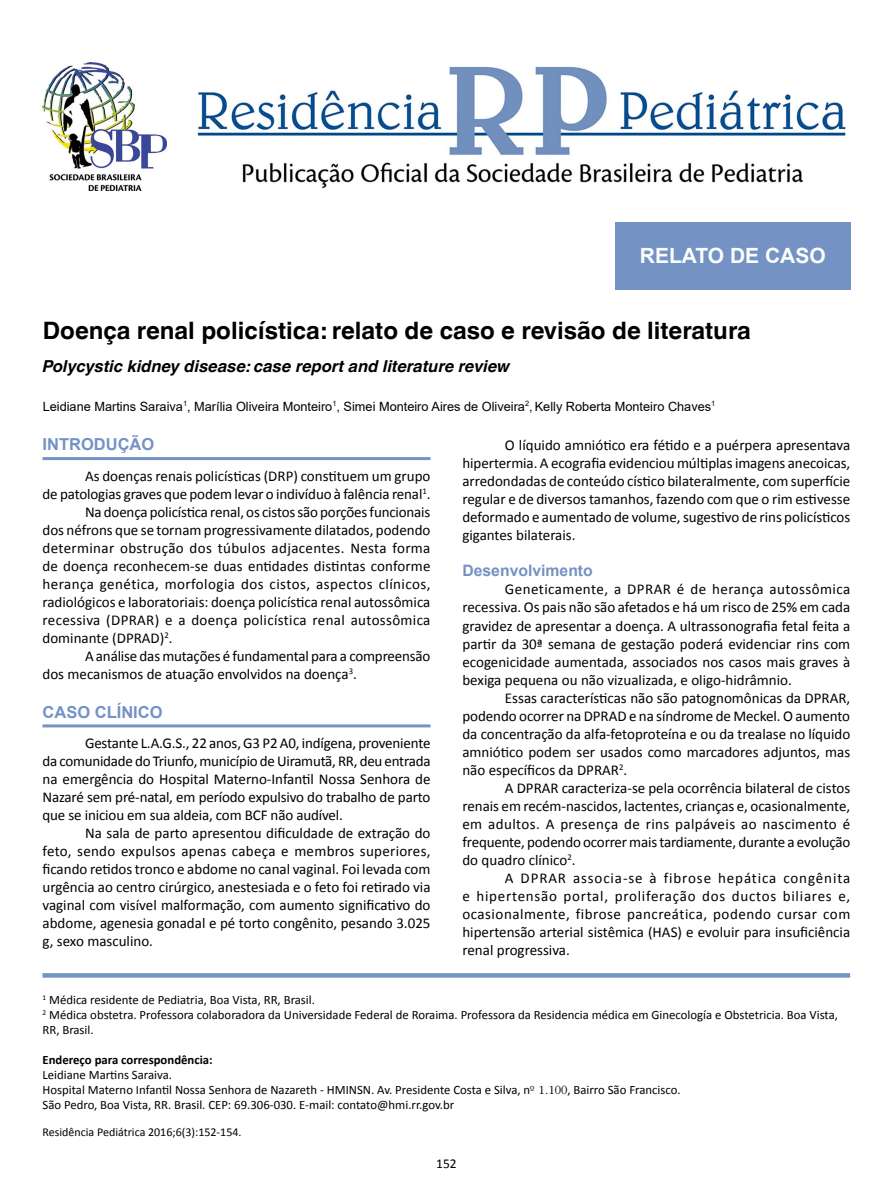
<style>
.page{position:relative;width:893px;height:1191px;background:#fff}
.page>*{position:absolute;margin:0;border:0;box-sizing:border-box;transform-origin:0 0}
.t1{font:700 24px "Helvetica World";color:#000}
.t2{font:700 21px "Arial";color:#fbfdfc}
.t3{font:italic 700 16.5px "Helvetica World";color:#000}
.t4{font:700 16.5px "Arial";color:#7492c3}
.t5{font:700 15.75px "Arial";color:#7492c3}
.t6{font:15px/18px "Calibri";color:#000;text-align:justify}
.t7{font:15px "Calibri";letter-spacing:.025em;color:#000}
.t8{font:15px "Calibri";letter-spacing:.03em;color:#000}
.t9{font:13.5px "Calibri";color:#000}
.t10{font:12.75px/15px "Calibri";color:#000}
.t11{font:12.75px "Arial";color:#000}
.t12{font:700 12.75px "Calibri";color:#000}
.t13{font:12px "Calibri";color:#000}
.s1{font-family:"Gatineau Plain"}
</style>
<div class="page">
<svg style="left:43px;top:973px;width:807px;height:4px;background:#7996c5"></svg>
<img style="left:197px;top:66px;width:649px;height:123px">
<img style="left:43px;top:62px;width:123px;height:128px">
<div style="left:615px;top:222px;width:235px;height:67px;background:#7492c3"></div>
<hr style="left:43px;top:457px;width:388px;height:3px;background:#7492c3">
<hr style="left:43px;top:724px;width:388px;height:3px;background:#7492c3">
<h2 class="t2" style="left:640px;top:244px;width:187px">RELATO DE CASO</h2>
<h1 class="t1" style="left:43px;top:316px;width:710px">Doença renal policística: relato de caso e revisão de literatura</h1>
<p class="t3" style="left:43px;top:356px;width:469px">Polycystic kidney disease: case report and literature review</p>
<p class="t11" style="left:43px;top:397px;width:674px">Leidiane Martins Saraiva<sup>1</sup>, Marília Oliveira Monteiro<sup>1</sup>, Simei Monteiro Aires de Oliveira<sup>2</sup>, Kelly Roberta Monteiro Chaves<sup>1</sup></p>
<p class="t4" style="left:43px;top:435px;width:113px">INTRODUÇÃO</p>
<p class="t6" style="left:85px;top:466px;width:347px">As doenças renais policísticas (DRP) constituem um grupo</p>
<p class="t6" style="left:43px;top:484px;width:390px">de patologias graves que podem levar o indivíduo à falência renal<sup>1</sup>.</p>
<p class="t6" style="left:85px;top:502px;width:347px">Na doença policística renal, os cistos são porções funcionais</p>
<p class="t6" style="left:43px;top:520px;width:389px">dos néfrons que se tornam progressivamente dilatados, podendo</p>
<p class="t7" style="left:43px;top:537px;width:389px">determinar obstrução dos túbulos adjacentes. Nesta forma</p>
<p class="t6" style="left:43px;top:556px;width:389px">de doença reconhecem-se duas entidades distintas conforme</p>
<p class="t8" style="left:43px;top:573px;width:390px">herança genética, morfologia dos cistos, aspectos clínicos,</p>
<p class="t6" style="left:43px;top:592px;width:389px">radiológicos e laboratoriais: doença policística renal autossômica</p>
<p class="t7" style="left:43px;top:609px;width:389px">recessiva (DPRAR) e a doença policística renal autossômica</p>
<p class="t6" style="left:43px;top:628px;width:132px">dominante (DPRAD)<sup>2</sup>.</p>
<p class="t6" style="left:85px;top:646px;width:347px">A análise das mutações é fundamental para a compreensão</p>
<p class="t6" style="left:43px;top:664px;width:316px">dos mecanismos de atuação envolvidos na doença<sup>3</sup>.</p>
<p class="t4" style="left:43px;top:702px;width:122px">CASO CLÍNICO</p>
<p class="t6" style="left:43px;top:734px;width:390px;text-indent:43px">Gestante L.A.G.S., 22 anos, G3 P2 A0, indígena, proveniente da comunidade do Triunfo, município de Uiramutã, RR, deu entrada na emergência do Hospital Materno-Infantil Nossa Senhora de Nazaré sem pré-natal, em período expulsivo do trabalho de parto que se iniciou em sua aldeia, com BCF não audível.</p>
<p class="t6" style="left:43px;top:824px;width:390px;text-indent:43px">Na sala de parto apresentou dificuldade de extração do feto, sendo expulsos apenas cabeça e membros superiores, ficando retidos tronco e abdome no canal vaginal. Foi levada com urgência ao centro cirúrgico, anestesiada e o feto foi retirado via vaginal com visível malformação, com aumento significativo do abdome, agenesia gonadal e pé torto congênito, pesando 3.025 g, sexo masculino.</p>
<p class="t6" style="left:462px;top:435px;width:389px;text-indent:43px">O líquido amniótico era fétido e a puérpera apresentava hipertermia. A ecografia evidenciou múltiplas imagens anecoicas, arredondadas de conteúdo cístico bilateralmente, com superfície regular e de diversos tamanhos, fazendo com que o rim estivesse deformado e aumentado de volume, sugestivo de rins policísticos gigantes bilaterais.</p>
<p class="t5" style="left:462px;top:562px;width:132px">Desenvolvimento</p>
<p class="t6" style="left:462px;top:580px;width:389px;text-indent:43px">Geneticamente, a DPRAR é de herança autossômica recessiva. Os pais não são afetados e há um risco de 25% em cada gravidez de apresentar a doença. A ultrassonografia fetal feita a partir da 30ª semana de gestação poderá evidenciar rins com ecogenicidade aumentada, associados nos casos mais graves à bexiga pequena ou não vizualizada, e oligo-hidrâmnio.</p>
<p class="t6" style="left:462px;top:688px;width:389px;text-indent:43px">Essas características não são patognomônicas da DPRAR, podendo ocorrer na DPRAD e na síndrome de Meckel. O aumento da concentração da alfa-fetoproteína e ou da trealase no líquido amniótico podem ser usados como marcadores adjuntos, mas não específicos da DPRAR<sup>2</sup>.</p>
<p class="t6" style="left:462px;top:778px;width:389px;text-indent:43px">A DPRAR caracteriza-se pela ocorrência bilateral de cistos renais em recém-nascidos, lactentes, crianças e, ocasionalmente, em adultos. A presença de rins palpáveis ao nascimento é frequente, podendo ocorrer mais tardiamente, durante a evolução do quadro clínico<sup>2</sup>.</p>
<p class="t6" style="left:462px;top:868px;width:389px;text-indent:43px">A DPRAR associa-se à fibrose hepática congênita e hipertensão portal, proliferação dos ductos biliares e, ocasionalmente, fibrose pancreática, podendo cursar com hipertensão arterial sistêmica (HAS) e evoluir para insuficiência renal progressiva.</p>
<p class="t10" style="left:43px;top:992px;width:797px"><sup>1</sup> Médica residente de Pediatria, Boa Vista, RR, Brasil.<br><sup>2</sup> Médica obstetra. Professora colaboradora da Universidade Federal de Roraima. Professora da Residencia médica em Ginecología e Obstetricia. Boa Vista,<br>RR, Brasil.</p>
<p class="t12" style="left:43px;top:1051px;width:172px">Endereço para correspondência:</p>
<p class="t10" style="left:43px;top:1067px;width:640px">Leidiane Martins Saraiva.<br>Hospital Materno Infantil Nossa Senhora de Nazareth - HMINSN. Av. Presidente Costa e Silva, n<span class="s1">º 1.100</span>, Bairro São Francisco.<br>São Pedro, Boa Vista, RR. Brasil. CEP: 69.306-030. E-mail: contato@hmi.rr.gov.br</p>
<p class="t13" style="left:43px;top:1123px;width:201px">Residência Pediátrica 2016;6(3):152-154.</p>
<p class="t9" style="left:436px;top:1154px;width:22px">152</p>
</div>
